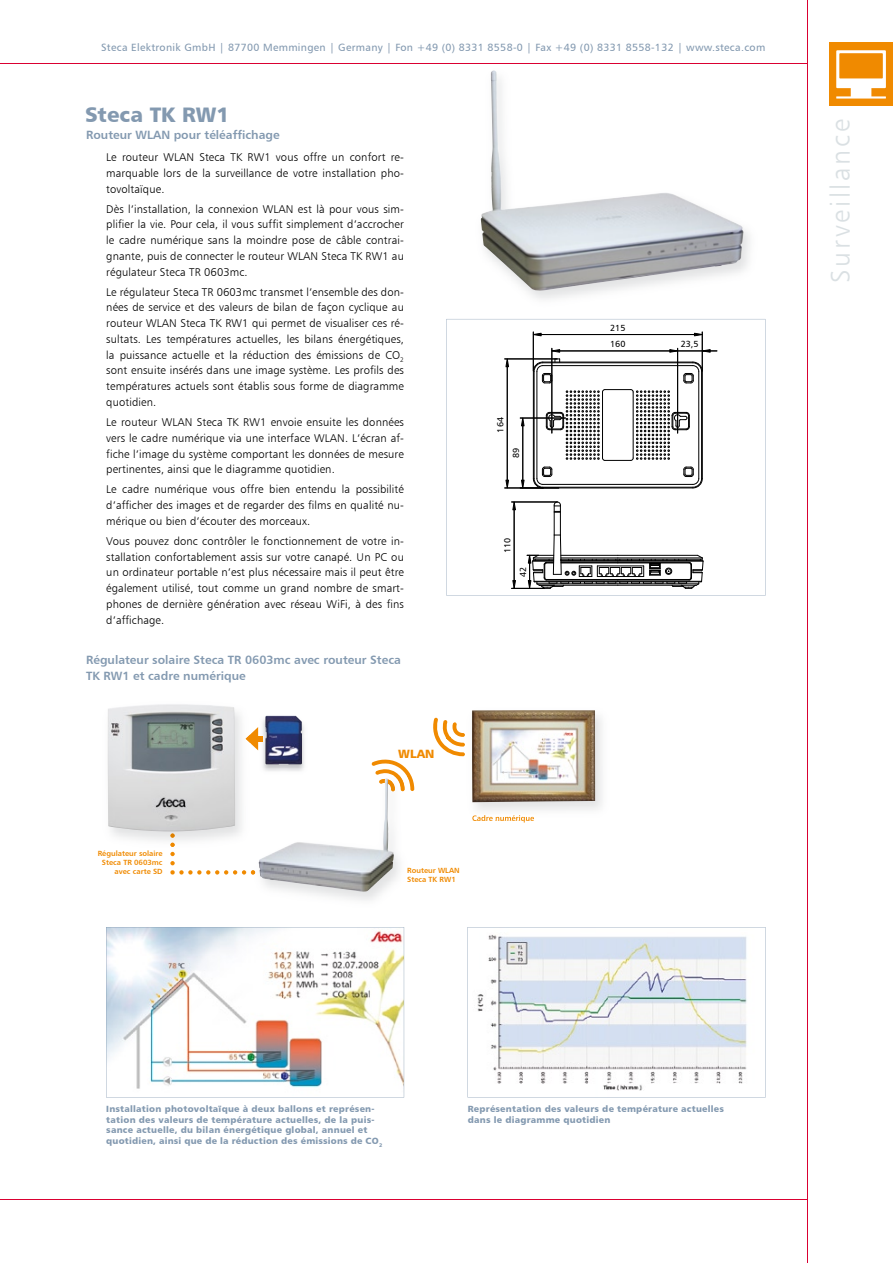
<style>
.page{position:relative;width:893px;height:1263px;background:#fff}
.page>*{position:absolute;margin:0;border:0;box-sizing:border-box;transform-origin:0 0}
.t1{font:27px "Humanist 777 BT Light B";letter-spacing:.1em;color:#dae0e3}
.t2{font:21px "Humanist 777 BT Black B";color:#8399b0}
.t3{font:12px/15.8px "Humanist 777 BT Bold B";color:#8399b0}
.t4{font:12px "Humanist 777 BT Black B";color:#f08a00}
.t5{font:11.25px/15.8px "Humanist 777 BT Light B";letter-spacing:.01em;color:#000;text-align:justify}
.t6{font:10.5px "Humanist 777 BT Roman B";letter-spacing:.03em;color:#8399b0}
.t7{font:9px/10.5px "Humanist 777 BT Black B";letter-spacing:.025em;color:#8399b0}
.t8{font:8.85px "Humanist 777 BT Roman B";color:#000}
.t9{font:7.5px/9px "Humanist 777 BT Bold B";color:#f08a00}
</style>
<div class="page">
<hr style="left:0;top:64px;width:808px;height:1px;background:#da0031">
<hr style="left:0;top:1199px;width:808px;height:1px;background:#da0031">
<hr style="left:808px;top:0;width:1px;height:1263px;background:#da0031">
<div style="left:829px;top:43px;width:64px;height:63px;background:#f08a00"></div>
<img style="left:836px;top:50px;width:50px;height:49px">
<svg style="left:446px;top:319px;width:319px;height:277px"></svg>
<img style="left:481px;top:70px;width:263px;height:221px">
<img style="left:260px;top:715px;width:44px;height:56px">
<img style="left:265px;top:716px;width:37px;height:48px">
<div style="left:254px;top:736px;width:9px;height:5px;background:#f08a00"></div>
<svg style="left:246px;top:727px;width:12px;height:23px"></svg>
<img style="left:108px;top:704px;width:127px;height:127px">
<img style="left:252px;top:791px;width:152px;height:110px">
<svg style="left:170px;top:806px;width:85px;height:68px"></svg>
<svg style="left:371px;top:759px;width:43px;height:32px"></svg>
<img style="left:259px;top:778px;width:135px;height:114px">
<svg style="left:106px;top:927px;width:298px;height:170px"></svg>
<svg style="left:468px;top:927px;width:298px;height:170px"></svg>
<img style="left:472px;top:715px;width:130px;height:96px">
<svg style="left:433px;top:717px;width:32px;height:39px"></svg>
<img style="left:472px;top:815px;width:62px;height:5px">
<img style="left:472px;top:710px;width:123px;height:92px">
<p class="t6" style="left:101px;top:40px;width:666px">Steca Elektronik GmbH | 87700 Memmingen | Germany | Fon +49 (0) 8331 8558-0 | Fax +49 (0) 8331 8558-132 | www.steca.com</p>
<h2 class="t2" style="left:85px;top:101px;width:146px">Steca TK RW1</h2>
<p class="t3" style="left:86px;top:127px;width:195px">Routeur WLAN pour téléaffichage</p>
<p class="t5" style="left:106px;top:149px;width:299px">Le routeur WLAN Steca TK RW1 vous offre un confort re&shy;marquable lors de la surveillance de votre installation pho&shy;tovoltaïque.</p>
<p class="t5" style="left:106px;top:201px;width:299px">Dès l‘installation, la connexion WLAN est là pour vous sim&shy;plifier la vie. Pour cela, il vous suffit simplement d‘accrocher le cadre numérique sans la moindre pose de câble contrai&shy;gnante, puis de connecter le routeur WLAN Steca TK RW1 au régulateur Steca TR 0603mc.</p>
<p class="t5" style="left:106px;top:284px;width:299px">Le régulateur Steca TR 0603mc transmet l‘ensemble des don&shy;nées de service et des valeurs de bilan de façon cyclique au routeur WLAN Steca TK RW1 qui permet de visualiser ces ré&shy;sultats. Les températures actuelles, les bilans énergétiques, la puissance actuelle et la réduction des émissions de CO<sub>2 </sub>sont ensuite insérés dans une image système. Les profils des températures actuels sont établis sous forme de diagramme quotidien.</p>
<p class="t5" style="left:106px;top:414px;width:299px">Le routeur WLAN Steca TK RW1 envoie ensuite les données vers le cadre numérique via une interface WLAN. L‘écran af&shy;fiche l‘image du système comportant les données de mesure pertinentes, ainsi que le diagramme quotidien.</p>
<p class="t5" style="left:106px;top:481px;width:299px">Le cadre numérique vous offre bien entendu la possibilité d‘afficher des images et de regarder des films en qualité nu&shy;mérique ou bien d‘écouter des morceaux.</p>
<p class="t5" style="left:106px;top:533px;width:299px">Vous pouvez donc contrôler le fonctionnement de votre in&shy;stallation confortablement assis sur votre canapé. Un PC ou un ordinateur portable n‘est plus nécessaire mais il peut être également utilisé, tout comme un grand nombre de smart&shy;phones de dernière génération avec réseau WiFi, à des fins d‘affichage.</p>
<p class="t3" style="left:86px;top:652px;width:316px">Régulateur solaire Steca TR 0603mc avec routeur Steca<br>TK RW1 et cadre numérique</p>
<p class="t8" style="left:495px;top:432px;width:17px;rotate:-90deg">164</p>
<p class="t8" style="left:511px;top:458px;width:12px;rotate:-90deg">89</p>
<p class="t8" style="left:502px;top:553px;width:17px;rotate:-90deg">110</p>
<p class="t8" style="left:517px;top:577px;width:12px;rotate:-90deg">42</p>
<p class="t9" style="left:98px;top:849px;width:66px;text-align:right">Régulateur solaire<br>Steca TR 0603mc avec carte SD</p>
<p class="t4" style="left:398px;top:746px;width:38px">WLAN</p>
<p class="t9" style="left:472px;top:813px;width:64px">Cadre numérique</p>
<p class="t9" style="left:407px;top:866px;width:54px">Routeur WLAN<br>Steca TK RW1</p>
<p class="t8" style="left:610px;top:322px;width:17px">215</p>
<p class="t8" style="left:610px;top:339px;width:17px">160</p>
<p class="t8" style="left:681px;top:339px;width:19px">23,5</p>
<h1 class="t1" style="left:824px;top:283px;width:165px;rotate:-90deg">Surveillance</h1>
<p class="t7" style="left:106px;top:1104px;width:278px">Installation photovoltaïque à deux ballons et représen&shy;tation des valeurs de température actuelles, de la puis&shy;sance actuelle, du bilan énergétique global, annuel et quotidien, ainsi que de la réduction des émissions de CO<sub>2</sub></p>
<p class="t7" style="left:468px;top:1104px;width:258px">Représentation des valeurs de température actuelles dans le diagramme quotidien</p>
</div>
